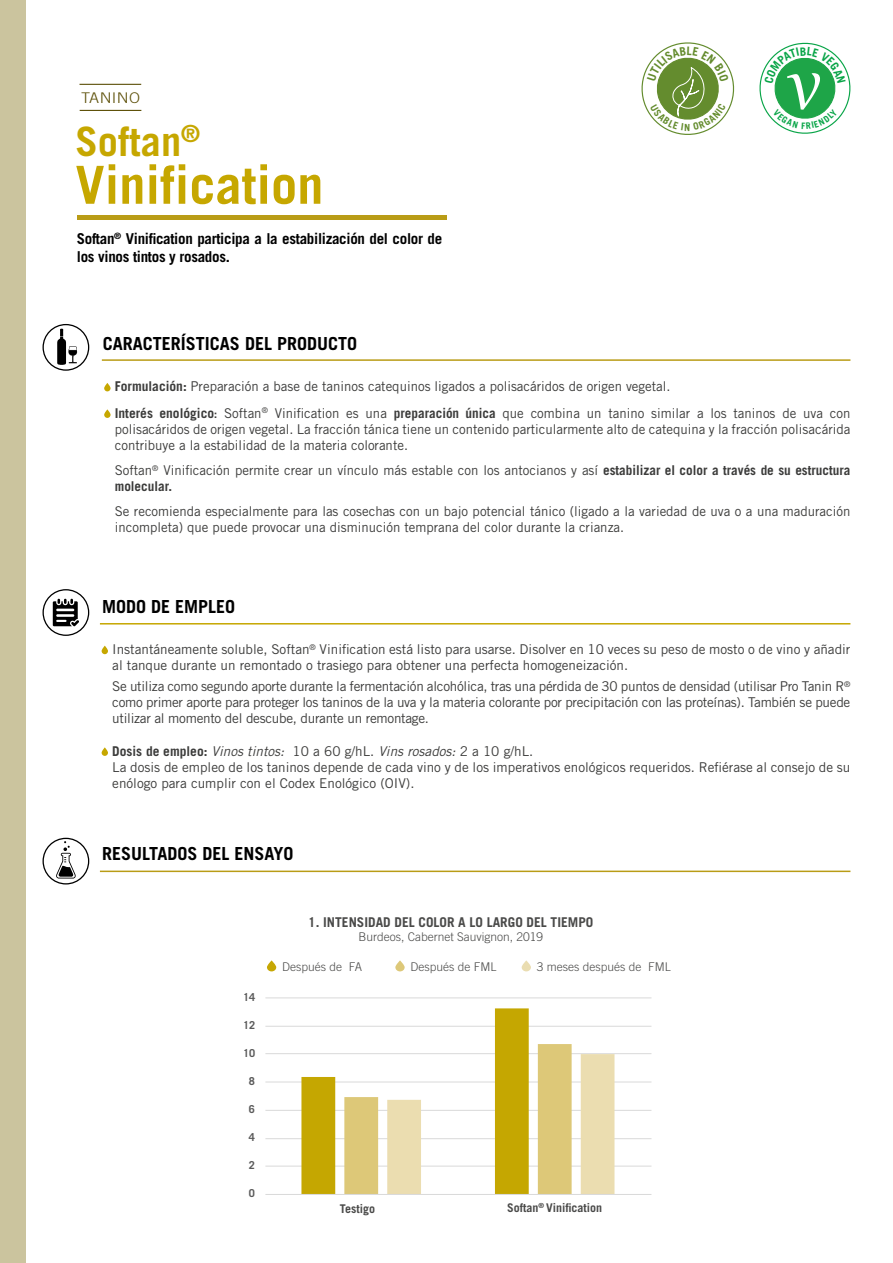
<style>
.page{position:relative;width:893px;height:1263px;background:#fff}
.page>*{position:absolute;margin:0;border:0;box-sizing:border-box;transform-origin:0 0}
.t1{font:700 52.5px "Trade Gothic LT Std";color:#c6a700}
.t2{font:700 40.5px "Trade Gothic LT Std";color:#c6a700}
.t3{font:700 18px "Trade Gothic LT Std";color:#000}
.t4{font:700 15px/18px "Trade Gothic LT Std";letter-spacing:-.02em;color:#000}
.t5{font:300 14.7px "Trade Gothic LT Std";letter-spacing:.02em;color:#5d5009;scale:1.12 1}
.t6{font:13.5px/16.2px "Trade Gothic LT Std";color:#3c3c3b}
.t7{font:700 13.5px "Trade Gothic LT Std";color:#4a4a49}
.t8{font:300 12px "Trade Gothic LT Std";color:#4a4a49}
.t9{font:700 12px "Trade Gothic LT Std";color:#4a4a49}
.t10{font:700 10.95px "Trade Gothic LT Std";color:#5a5a5a}
.s1{font-weight:700}
.s2{font-family:"Trade Gothic LT Std Bd Cn 20"}
.s3{font-style:italic}
</style>
<div class="page">
<div style="left:0;top:0;width:26px;height:1263px;background:#cbc49e"></div>
<svg style="left:104px;top:383px;width:7px;height:8px"></svg>
<svg style="left:104px;top:409px;width:7px;height:9px"></svg>
<svg style="left:43px;top:324px;width:46px;height:47px"></svg>
<hr style="left:102px;top:359px;width:748px;height:2px;background:#b99c16">
<div style="left:102px;top:646px;width:6px;height:8px;background:#c6a700;border-radius:3px"></div>
<svg style="left:102px;top:747px;width:6px;height:9px"></svg>
<svg style="left:43px;top:589px;width:46px;height:47px"></svg>
<hr style="left:100px;top:623px;width:750px;height:1px;background:#c6a700">
<div style="left:77px;top:215px;width:370px;height:5px;background:#b99c16"></div>
<hr style="left:100px;top:870px;width:750px;height:2px;background:#b99c16">
<svg style="left:43px;top:838px;width:46px;height:46px"></svg>
<hr style="left:265px;top:997px;width:386px;height:1px;background:#d9d9d9">
<hr style="left:265px;top:1026px;width:386px;height:1px;background:#d9d9d9">
<hr style="left:265px;top:1053px;width:386px;height:1px;background:#d9d9d9">
<hr style="left:265px;top:1081px;width:386px;height:1px;background:#d9d9d9">
<hr style="left:265px;top:1110px;width:386px;height:1px;background:#d9d9d9">
<hr style="left:265px;top:1138px;width:386px;height:1px;background:#d9d9d9">
<hr style="left:265px;top:1166px;width:386px;height:1px;background:#d9d9d9">
<svg style="left:301px;top:1008px;width:313px;height:186px"></svg>
<hr style="left:265px;top:1194px;width:386px;height:1px;background:#d9d9d9">
<hr style="left:80px;top:84px;width:61px;height:1px;background:#5d5009">
<hr style="left:80px;top:110px;width:61px;height:1px;background:#5d5009">
<svg style="left:267px;top:960px;width:9px;height:11px"></svg>
<svg style="left:395px;top:960px;width:10px;height:11px"></svg>
<svg style="left:522px;top:960px;width:9px;height:11px"></svg>
<svg style="left:641px;top:42px;width:93px;height:93px"></svg>
<svg style="left:759px;top:42px;width:91px;height:92px"></svg>
<p class="t5" style="left:81px;top:89px;width:54px">TANINO</p>
<h2 class="t2" style="left:75px;top:116px;width:126px">Softan<sup>®</sup></h2>
<h1 class="t1" style="left:75px;top:153px;width:250px">Vinification</h1>
<p class="t4" style="left:77px;top:229px;width:367px">Softan<sup>®</sup> Vinification participa a la estabilización del color de los vinos tintos y rosados.</p>
<h3 class="t3" style="left:103px;top:332px;width:256px">CARACTERÍSTICAS DEL PRODUCTO</h3>
<p class="t6" style="left:115px;top:373px;width:737px;line-height:26.5px"><span class="s1">Formulación:</span> Preparación a base de taninos catequinos ligados a polisacáridos de origen vegetal.<br><span class="s1">Interés enológico</span><span class="s2">:</span> Softan<sup>®</sup> Vinification es una <span class="s1">preparación única</span> que combina un tanino similar a los taninos de uva con</p>
<p class="t6" style="left:115px;top:421px;width:737px">polisacáridos de origen vegetal. La fracción tánica tiene un contenido particularmente alto de catequina y la fracción polisacárida contribuye a la estabilidad de la materia colorante.</p>
<p class="t6" style="left:115px;top:462px;width:737px">Softan<sup>®</sup> Vinificación permite crear un vínculo más estable con los antocianos y así <span class="s1">estabilizar el color a través de su estructura molecular.</span></p>
<p class="t6" style="left:115px;top:503px;width:737px">Se recomienda especialmente para las cosechas con un bajo potencial tánico (ligado a la variedad de uva o a una maduración incompleta) que puede provocar una disminución temprana del color durante la crianza.</p>
<h3 class="t3" style="left:102px;top:595px;width:135px">MODO DE EMPLEO</h3>
<p class="t6" style="left:112px;top:641px;width:740px">Instantáneamente soluble, Softan<sup>®</sup> Vinification está listo para usarse. Disolver en 10 veces su peso de mosto o de vino y añadir al tanque durante un remontado o trasiego para obtener una perfecta homogeneización.</p>
<p class="t6" style="left:112px;top:678px;width:740px;text-align:justify">Se utiliza como segundo aporte durante la fermentación alcohólica, tras una pérdida de 30 puntos de densidad (utilisar Pro Tanin R<sup>® </sup>como primer aporte para proteger los taninos de la uva y la materia colorante por precipitación con las proteínas). También se puede utilizar al momento del descube, durante un remontage.</p>
<p class="t6" style="left:112px;top:743px;width:740px"><span class="s1">Dosis de empleo:</span> <span class="s3">Vinos tintos:</span> 10 a 60 g/hL. <span class="s3">Vins rosados:</span> 2 a 10 g/hL.<br>La dosis de empleo de los taninos depende de cada vino y de los imperativos enológicos requeridos. Refiérase al consejo de su enólogo para cumplir con el Codex Enológico (OIV).</p>
<h3 class="t3" style="left:102px;top:843px;width:193px">RESULTADOS DEL ENSAYO</h3>
<p class="t10" style="left:243px;top:990px;width:14px">14</p>
<p class="t10" style="left:243px;top:1018px;width:14px">12</p>
<p class="t10" style="left:243px;top:1046px;width:14px">10</p>
<p class="t10" style="left:249px;top:1074px;width:8px">8</p>
<p class="t10" style="left:249px;top:1102px;width:8px">6</p>
<p class="t10" style="left:249px;top:1130px;width:8px">4</p>
<p class="t10" style="left:249px;top:1158px;width:8px">2</p>
<p class="t10" style="left:249px;top:1186px;width:8px">0</p>
<p class="t7" style="left:308px;top:914px;width:287px">1. INTENSIDAD DEL COLOR A LO LARGO DEL TIEMPO</p>
<p class="t8" style="left:358px;top:930px;width:186px">Burdeos, Cabernet Sauvignon, 2019</p>
<p class="t8" style="left:282px;top:960px;width:82px">Después de FA</p>
<p class="t8" style="left:410px;top:960px;width:88px">Después de FML</p>
<p class="t8" style="left:537px;top:960px;width:136px">3 meses después de FML</p>
<p class="t9" style="left:340px;top:1201px;width:37px">Testigo</p>
<p class="t9" style="left:507px;top:1201px;width:96px">Softan<sup>®</sup> Vinification</p>
</div>
